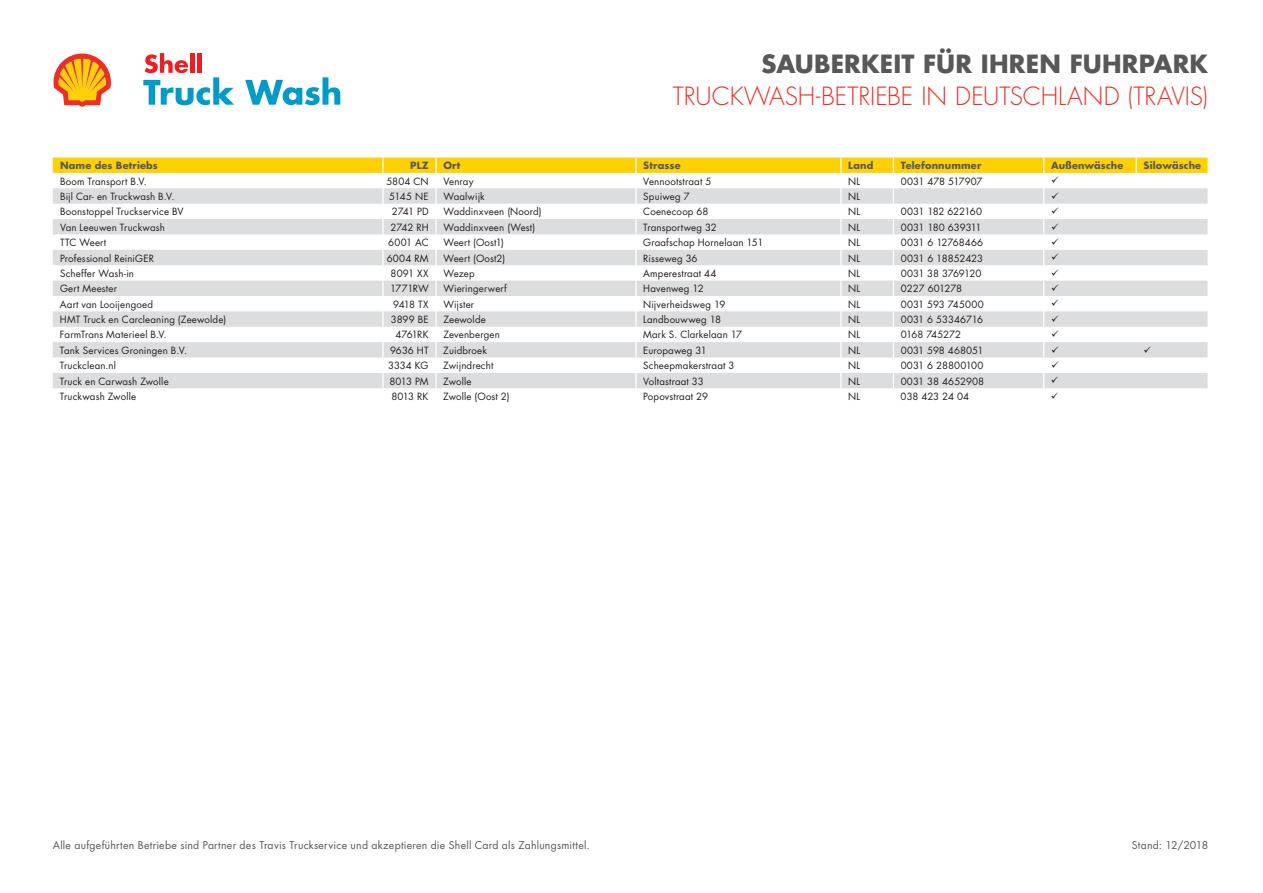
<style>
.page{position:relative;width:1263px;height:893px;background:#fff}
.page>*{position:absolute;margin:0;border:0;box-sizing:border-box;transform-origin:0 0}
.t1{font:300 24.45px "Futura Std";color:#ee2e22}
.t2{font:700 24.45px "Futura Std";letter-spacing:.01em;color:#57585a}
.t3{font:10.5px "Futura Std";letter-spacing:.02em;color:#57585a}
.t4{font:9.75px "Futura Std";letter-spacing:.015em;color:#231f20}
.t5{font:700 9.75px "Futura Std";letter-spacing:.015em;color:#57585a}
.t6{font:9.75px "Futura Std";letter-spacing:-.02em;color:#231f20}
.t7{font:9.75px "Futura Std";letter-spacing:-.015em;color:#231f20}
.t8{font:9.75px "Futura Std";letter-spacing:-.01em;color:#231f20}
.t9{font:9.75px "Futura Std";letter-spacing:-.005em;color:#231f20}
</style>
<div class="page">
<svg style="left:143px;top:53px;width:91px;height:52px"></svg>
<svg style="left:245px;top:77px;width:95px;height:28px"></svg>
<svg style="left:53px;top:53px;width:58px;height:54px"></svg>
<svg style="left:53px;top:158px;width:1155px;height:231px"></svg>
<h1 class="t2" style="left:761px;top:47px;width:448px">SAUBERKEIT FÜR IHREN FUHRPARK</h1>
<h1 class="t1" style="left:673px;top:82px;width:537px">TRUCKWASH-BETRIEBE IN DEUTSCHLAND (TRAVIS)</h1>
<p class="t5" style="left:60px;top:159px;width:99px">Name des Betriebs</p>
<p class="t5" style="left:410px;top:159px;width:20px">PLZ</p>
<p class="t5" style="left:443px;top:159px;width:19px">Ort</p>
<p class="t5" style="left:643px;top:159px;width:39px">Strasse</p>
<p class="t5" style="left:848px;top:159px;width:27px">Land</p>
<p class="t5" style="left:901px;top:159px;width:82px">Telefonnummer</p>
<p class="t5" style="left:1051px;top:159px;width:74px">Außenwäsche</p>
<p class="t5" style="left:1143px;top:159px;width:59px">Silowäsche</p>
<p class="t4" style="left:60px;top:175px;width:88px">Boom Transport B.V.</p>
<p class="t4" style="left:386px;top:175px;width:44px">5804 CN</p>
<p class="t4" style="left:443px;top:175px;width:32px">Venray</p>
<p class="t4" style="left:643px;top:175px;width:70px">Vennootstraat 5</p>
<p class="t4" style="left:848px;top:175px;width:14px">NL</p>
<p class="t7" style="left:901px;top:175px;width:83px">0031 478 517907</p>
<p class="t4" style="left:60px;top:190px;width:116px">Bijl Car- en Truckwash B.V.</p>
<p class="t4" style="left:389px;top:190px;width:41px">5145 NE</p>
<p class="t4" style="left:443px;top:190px;width:43px">Waalwijk</p>
<p class="t4" style="left:643px;top:190px;width:48px">Spuiweg 7</p>
<p class="t4" style="left:848px;top:190px;width:14px">NL</p>
<p class="t4" style="left:60px;top:206px;width:125px">Boonstoppel Truckservice BV</p>
<p class="t4" style="left:392px;top:206px;width:38px">2741 PD</p>
<p class="t4" style="left:443px;top:206px;width:100px">Waddinxveen (Noord)</p>
<p class="t4" style="left:643px;top:206px;width:67px">Coenecoop 68</p>
<p class="t4" style="left:848px;top:206px;width:14px">NL</p>
<p class="t6" style="left:901px;top:206px;width:83px">0031 182 622160</p>
<p class="t4" style="left:60px;top:221px;width:106px">Van Leeuwen Truckwash</p>
<p class="t4" style="left:391px;top:221px;width:40px">2742 RH</p>
<p class="t4" style="left:443px;top:221px;width:93px">Waddinxveen (West)</p>
<p class="t4" style="left:643px;top:221px;width:75px">Transportweg 32</p>
<p class="t4" style="left:848px;top:221px;width:14px">NL</p>
<p class="t8" style="left:901px;top:221px;width:82px">0031 180 639311</p>
<p class="t4" style="left:60px;top:236px;width:48px">TTC Weert</p>
<p class="t4" style="left:388px;top:236px;width:42px">6001 AC</p>
<p class="t4" style="left:443px;top:236px;width:62px">Weert (Oost1)</p>
<p class="t4" style="left:643px;top:236px;width:122px">Graafschap Hornelaan 151</p>
<p class="t4" style="left:848px;top:236px;width:14px">NL</p>
<p class="t4" style="left:901px;top:236px;width:84px">0031 6 12768466</p>
<p class="t4" style="left:60px;top:252px;width:95px">Professional ReiniGER</p>
<p class="t4" style="left:387px;top:252px;width:43px">6004 RM</p>
<p class="t4" style="left:443px;top:252px;width:63px">Weert (Oost2)</p>
<p class="t4" style="left:643px;top:252px;width:56px">Risseweg 36</p>
<p class="t4" style="left:848px;top:252px;width:14px">NL</p>
<p class="t8" style="left:901px;top:252px;width:84px">0031 6 18852423</p>
<p class="t4" style="left:60px;top:267px;width:76px">Scheffer Wash-in</p>
<p class="t4" style="left:391px;top:267px;width:40px">8091 XX</p>
<p class="t4" style="left:443px;top:267px;width:33px">Wezep</p>
<p class="t4" style="left:643px;top:267px;width:75px">Amperestraat 44</p>
<p class="t4" style="left:848px;top:267px;width:14px">NL</p>
<p class="t6" style="left:901px;top:267px;width:82px">0031 38 3769120</p>
<p class="t4" style="left:60px;top:282px;width:58px">Gert Meester</p>
<p class="t4" style="left:390px;top:282px;width:40px">1771RW</p>
<p class="t4" style="left:443px;top:282px;width:65px">Wieringerwerf</p>
<p class="t4" style="left:643px;top:282px;width:62px">Havenweg 12</p>
<p class="t4" style="left:848px;top:282px;width:14px">NL</p>
<p class="t4" style="left:901px;top:282px;width:63px">0227 601278</p>
<p class="t4" style="left:60px;top:298px;width:95px">Aart van Looijengoed</p>
<p class="t4" style="left:393px;top:298px;width:37px">9418 TX</p>
<p class="t4" style="left:443px;top:298px;width:32px">Wijster</p>
<p class="t4" style="left:643px;top:298px;width:84px">Nijverheidsweg 19</p>
<p class="t4" style="left:848px;top:298px;width:14px">NL</p>
<p class="t4" style="left:901px;top:298px;width:85px">0031 593 745000</p>
<p class="t4" style="left:60px;top:313px;width:168px">HMT Truck en Carcleaning (Zeewolde)</p>
<p class="t4" style="left:391px;top:313px;width:39px">3899 BE</p>
<p class="t4" style="left:443px;top:313px;width:44px">Zeewolde</p>
<p class="t4" style="left:643px;top:313px;width:79px">Landbouwweg 18</p>
<p class="t4" style="left:848px;top:313px;width:14px">NL</p>
<p class="t7" style="left:901px;top:313px;width:84px">0031 6 53346716</p>
<p class="t4" style="left:60px;top:329px;width:108px">FarmTrans Materieel B.V.</p>
<p class="t4" style="left:396px;top:329px;width:35px">4761RK</p>
<p class="t4" style="left:443px;top:329px;width:58px">Zevenbergen</p>
<p class="t4" style="left:643px;top:329px;width:100px">Mark S. Clarkelaan 17</p>
<p class="t4" style="left:848px;top:329px;width:14px">NL</p>
<p class="t6" style="left:901px;top:329px;width:62px">0168 745272</p>
<p class="t4" style="left:60px;top:344px;width:129px">Tank Services Groningen B.V.</p>
<p class="t4" style="left:390px;top:344px;width:40px">9636 HT</p>
<p class="t4" style="left:443px;top:344px;width:45px">Zuidbroek</p>
<p class="t4" style="left:643px;top:344px;width:65px">Europaweg 31</p>
<p class="t4" style="left:848px;top:344px;width:14px">NL</p>
<p class="t4" style="left:901px;top:344px;width:84px">0031 598 468051</p>
<p class="t4" style="left:60px;top:359px;width:58px">Truckclean.nl</p>
<p class="t4" style="left:388px;top:359px;width:42px">3334 KG</p>
<p class="t4" style="left:443px;top:359px;width:52px">Zwijndrecht</p>
<p class="t4" style="left:643px;top:359px;width:93px">Scheepmakerstraat 3</p>
<p class="t4" style="left:848px;top:359px;width:14px">NL</p>
<p class="t4" style="left:901px;top:359px;width:84px">0031 6 28800100</p>
<p class="t4" style="left:60px;top:375px;width:110px">Truck en Carwash Zwolle</p>
<p class="t4" style="left:389px;top:375px;width:41px">8013 PM</p>
<p class="t4" style="left:443px;top:375px;width:30px">Zwolle</p>
<p class="t4" style="left:643px;top:375px;width:62px">Voltastraat 33</p>
<p class="t4" style="left:848px;top:375px;width:14px">NL</p>
<p class="t4" style="left:901px;top:375px;width:85px">0031 38 4652908</p>
<p class="t4" style="left:60px;top:390px;width:78px">Truckwash Zwolle</p>
<p class="t4" style="left:391px;top:390px;width:39px">8013 RK</p>
<p class="t4" style="left:443px;top:390px;width:68px">Zwolle (Oost 2)</p>
<p class="t4" style="left:643px;top:390px;width:67px">Popovstraat 29</p>
<p class="t4" style="left:848px;top:390px;width:14px">NL</p>
<p class="t9" style="left:901px;top:390px;width:70px">038 423 24 04</p>
<p class="t3" style="left:53px;top:838px;width:538px">Alle aufgeführten Betriebe sind Partner des Travis Truckservice und akzeptieren die Shell Card als Zahlungsmittel.</p>
<p class="t3" style="left:1132px;top:838px;width:78px">Stand: 12/2018</p>
</div>
